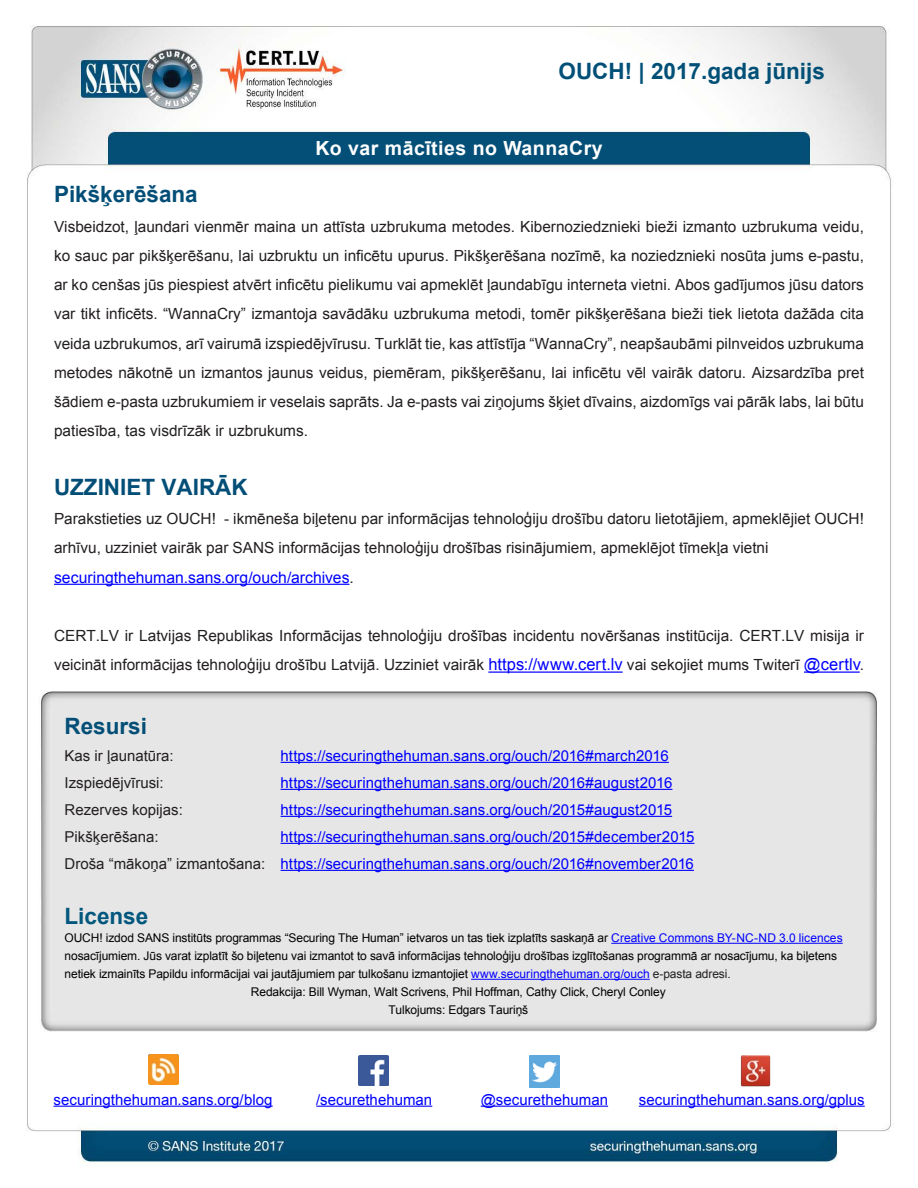
<style>
.page{position:relative;width:918px;height:1188px;background:#fff}
.page>*{position:absolute;margin:0;border:0;box-sizing:border-box;transform-origin:0 0}
.MainText{font:700 22.5px "Arial";color:#024e77}
.t1{font:700 22.5px "Arial";color:#004f77}
.t2{font:700 22.5px "Arial";color:#01577d}
.t3{font:700 19.5px "Arial";letter-spacing:.025em;color:#fff}
.MainText-2{font:15.75px "Arial";color:#00f}
.MainText-3{font:15.3px/29.2px "Arial";color:#231f20}
.t4{font:15px "Arial";letter-spacing:.005em;color:#00f}
.t5{font:15px "Arial";color:#231f20}
.MainText-4{font:12px/18px "Arial";letter-spacing:-.01em;color:#000}
.s1{color:#231f20}
.s2{font-size:16.5px;color:#00f}
.s3{color:#00f}
</style>
<div class="page">
<img style="left:26px;top:25px;width:865px;height:1137px">
<hr style="left:54px;top:584px;width:296px;height:1px;background:#00f">
<hr style="left:488px;top:672px;width:135px;height:1px;background:#00f">
<hr style="left:804px;top:672px;width:56px;height:1px;background:#00f">
<hr style="left:281px;top:762px;width:388px;height:1px;background:#00f">
<hr style="left:281px;top:789px;width:391px;height:1px;background:#00f">
<hr style="left:281px;top:816px;width:391px;height:1px;background:#00f">
<hr style="left:281px;top:843px;width:413px;height:1px;background:#00f">
<hr style="left:281px;top:870px;width:413px;height:1px;background:#00f">
<hr style="left:611px;top:943px;width:232px;height:1px;background:#00f">
<hr style="left:471px;top:979px;width:179px;height:1px;background:#00f">
<img style="left:148px;top:1054px;width:30px;height:30px">
<hr style="left:54px;top:1106px;width:219px;height:1px;background:#00f">
<img style="left:359px;top:1055px;width:30px;height:30px">
<hr style="left:316px;top:1106px;width:116px;height:1px;background:#00f">
<img style="left:530px;top:1055px;width:30px;height:32px">
<hr style="left:481px;top:1106px;width:127px;height:1px;background:#00f">
<img style="left:741px;top:1054px;width:30px;height:32px">
<hr style="left:639px;top:1106px;width:226px;height:1px;background:#00f">
<h1 class="t1" style="left:559px;top:56px;width:268px">OUCH! | 2017.gada jūnijs</h1>
<p class="t3" style="left:315px;top:136px;width:289px">Ko var mācīties no WannaCry</p>
<p class="MainText" style="left:54px;top:179px;width:145px">Pikšķerēšana</p>
<p class="MainText-3" style="left:54px;top:212px;width:811px;text-align:justify">Visbeidzot, ļaundari vienmēr maina un attīsta uzbrukuma metodes. Kibernoziedznieki bieži izmanto uzbrukuma veidu, ko sauc par pikšķerēšanu, lai uzbruktu un inficētu upurus. Pikšķerēšana nozīmē, ka noziedznieki nosūta jums -e pastu, ar ko cenšas jūs piespiest atvērt inficētu pielikumu vai apmeklēt ļaundabīgu interneta vietni. Abos gadījumos jūsu dators var tikt inficēts. “WannaCry” izmantoja savādāku uzbrukuma metodi, tomēr pikšķerēšana bieži tiek lietota dažāda cita veida uzbrukumos, arī vairumā izspiedējvīrusu. Turklāt tie, kas attīstīja “WannaCry ,” neapšaubāmi pilnveidos uzbrukuma metodes nākotnē un izmantos jaunus veidus, piemēram, pikšķerēšanu, lai inficētu vēl vairāk datoru. Aizsardzība pret šādiem -e pasta uzbrukumiem ir veselais saprāts. Ja -e pasts vai ziņojums šķiet dīvains, aizdomīgs vai pārāk labs, lai būtu patiesība, tas visdrīzāk ir uzbrukums.</p>
<p class="MainText" style="left:54px;top:472px;width:195px">UZZINIET VAIRĀK</p>
<p class="MainText-3" style="left:224px;top:504px;width:641px">- ikmēneša biļetenu par informācijas tehnoloģiju drošību datoru lietotājiem, apmeklējiet OUCH!</p>
<p class="MainText-3" style="left:54px;top:504px;width:716px">Parakstieties uz OUCH!<br>arhīvu, uzziniet vairāk par SANS informācijas tehnoloģiju drošības risinājumiem, apmeklējot tīmekļa vietni</p>
<p class="MainText-2" style="left:54px;top:567px;width:301px">securingthehuman.sans.org/ouch/archives<span class="s1">.</span></p>
<p class="MainText-3" style="left:54px;top:621px;width:812px">CERT.LV ir Latvijas Republikas Informācijas tehnoloģiju drošības incidentu novēršanas institūcija. CERT.LV misija ir veicināt informācijas tehnoloģiju drošību Latvijā. Uzziniet vairāk <span class="s2">https://www.cert l v.</span> vai sekojiet mums Twiterī <span class="s2">@certlv</span>.</p>
<p class="MainText" style="left:65px;top:711px;width:84px">Resursi</p>
<p class="t5" style="left:65px;top:746px;width:111px">Kas ir ļaunatūra:</p>
<p class="t4" style="left:281px;top:746px;width:390px">https://securingthehuman.sans.org/ouch/2016#march2016</p>
<p class="t5" style="left:65px;top:773px;width:101px">Izspiedējvīrusi:</p>
<p class="t4" style="left:281px;top:773px;width:393px">https://securingthehuman.sans.org/ouch/2016#august2016</p>
<p class="t5" style="left:65px;top:800px;width:120px">Rezerves kopijas:</p>
<p class="t4" style="left:281px;top:800px;width:393px">https://securingthehuman.sans.org/ouch/2015#august2015</p>
<p class="t5" style="left:65px;top:827px;width:96px">Pikšķerēšana:</p>
<p class="t4" style="left:281px;top:827px;width:415px">https://securingthehuman.sans.org/ouch/2015#december2015</p>
<p class="t5" style="left:65px;top:854px;width:202px">Droša “mākoņa” izmantošana:</p>
<p class="t2" style="left:65px;top:901px;width:85px">License</p>
<p class="MainText-4" style="left:65px;top:929px;width:780px">OUCH! izdod SANS institūts programmas “Securing The Human” ietvaros un tas tiek izplatīts saskaņā ar <span class="s3">Creative Commons BY-NC-ND 3.0 licences </span>nosacījumiem. Jūs varat izplatīt šo biļetenu vai izmantot to savā informācijas tehnoloģiju drošības izglītošanas programmā ar nosacījumu, ka biļetens netiek izmainīts Papildu informācijai vai jautājumiem par tulkošanu izmantojiet <span class="s3">www.securingthehuman.org/ouch</span> <span class="s1">-e pasta adresi.</span></p>
<p class="MainText-4" style="left:251px;top:983px;width:416px">Redakcija: Bill Wyman, Walt Scrivens, Phil Hoffman, Cathy Click, Cheryl Conley</p>
<p class="MainText-4" style="left:388px;top:1001px;width:141px">Tulkojums: Edgars Tauriņš</p>
<p class="t4" style="left:281px;top:854px;width:415px">https://securingthehuman.sans.org/ouch/2016#november2016</p>
<p class="t4" style="left:54px;top:1090px;width:221px">securingthehuman.sans.org/blog</p>
<p class="t4" style="left:316px;top:1090px;width:118px">/securethehuman</p>
<p class="t4" style="left:481px;top:1090px;width:129px">@securethehuman</p>
<p class="t4" style="left:639px;top:1090px;width:227px">securingthehuman.sans.org/gplus</p>
</div>
